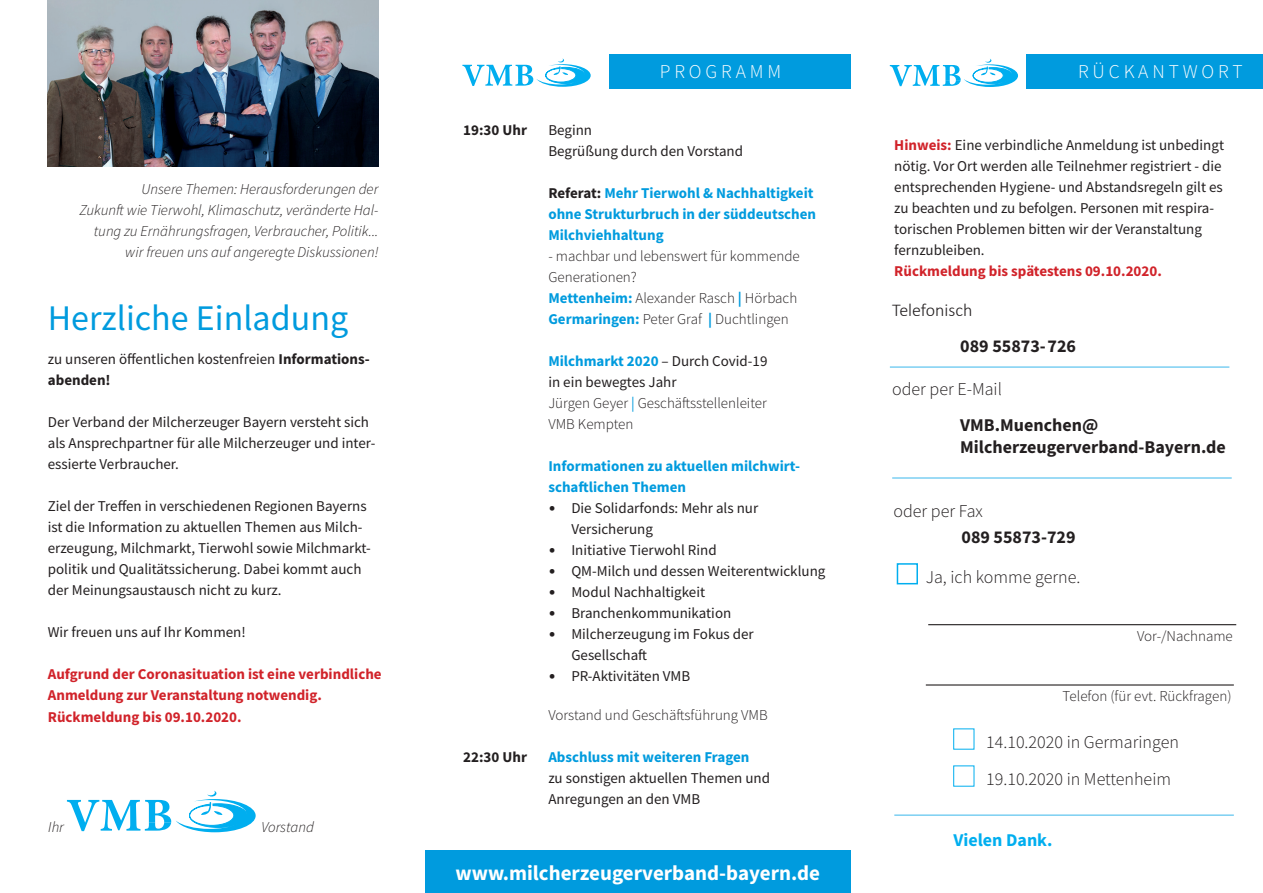
<style>
.page{position:relative;width:1263px;height:893px;background:#fff}
.page>*{position:absolute;margin:0;border:0;box-sizing:border-box;transform-origin:0 0}
.t1{font:36px "Source Sans Pro";color:#009bde}
.t2{font:700 21px "Source Sans Pro";color:#fff}
.t3{font:300 19.5px "Source Sans Pro";letter-spacing:.2em;color:#fff}
.t4{font:300 18px/37px "Source Sans Pro";color:#231f20}
.t5{font:700 18px/22.5px "Source Sans Pro";color:#231f20}
.t6{font:700 18px "Source Sans Pro";color:#00aeef}
.t7{font:300 18px "Calibri";color:#231f20}
.t8{font:15px/21px "Source Sans Pro";color:#231f20}
.t9{font:300 15px/21px "Source Sans Pro";color:#231f20}
.t10{font:italic 300 15px/21px "Source Sans Pro";color:#231f20;text-align:right}
.t11{font:700 15px/21px "Source Sans Pro";color:#009bde}
.t12{font:700 15px/21px "Source Sans Pro";color:#d1232a}
.t13{font:700 15px "Source Sans Pro";color:#231f20}
.s1{font-weight:700}
.s2{color:#231f20}
.s3{font-weight:700;color:#009bde}
.s4{font-weight:400}
.s5{font-weight:400;color:#009bde}
.s6{font-family:"Calibri"}
.s7{font-weight:700;color:#d1232a}
</style>
<div class="page">
<svg style="left:890px;top:59px;width:128px;height:28px"></svg>
<div style="left:1027px;top:54px;width:236px;height:34px;background:#009bde"></div>
<div style="left:609px;top:54px;width:241px;height:34px;background:#009bde"></div>
<svg style="left:462px;top:58px;width:129px;height:29px"></svg>
<div style="left:425px;top:851px;width:425px;height:42px;background:#009bde"></div>
<img style="left:48px;top:0;width:330px;height:167px">
<svg style="left:67px;top:791px;width:189px;height:41px"></svg>
<hr style="left:894px;top:814px;width:340px;height:2px;background:#7ccff2">
<div style="left:897px;top:563px;width:21px;height:21px;border:2px solid #00aeef"></div>
<hr style="left:892px;top:477px;width:340px;height:2px;background:#7ccff2">
<hr style="left:890px;top:366px;width:339px;height:2px;background:#7ccff2">
<hr style="left:926px;top:684px;width:308px;height:2px;background:#231f20">
<hr style="left:928px;top:624px;width:308px;height:1px;background:#231f20">
<p class="t10" style="left:79px;top:179px;width:300px">Unsere Themen: Herausforderungen der<br>Zukunft wie Tierwohl, Klimaschutz, veränderte Hal&shy;tung zu Ernährungsfragen, Verbraucher, Politik... wir freuen uns auf angeregte Diskussionen!</p>
<h1 class="t1" style="left:48px;top:295px;width:302px">Herzliche Einladung</h1>
<p class="t8" style="left:48px;top:349px;width:324px">zu unseren öffentlichen kostenfreien <span class="s1">Informations&shy;abenden!</span></p>
<p class="t8" style="left:48px;top:412px;width:329px">Der Verband der Milcherzeuger Bayern versteht sich als Ansprechpartner für alle Milcherzeuger und inter&shy;essierte Verbraucher.</p>
<p class="t8" style="left:48px;top:496px;width:325px">Ziel der Treffen in verschiedenen Regionen Bayerns ist die Information zu aktuellen Themen aus Milch&shy;erzeugung, Milchmarkt, Tierwohl sowie Milchmarkt&shy;politik und Qualitätssicherung. Dabei kommt auch der Meinungsaustausch nicht zu kurz.</p>
<p class="t8" style="left:48px;top:622px;width:199px">Wir freuen uns auf Ihr Kommen!</p>
<p class="t12" style="left:48px;top:664px;width:335px">Aufgrund der Coronasituation ist eine verbindliche<br>Anmeldung zur Veranstaltung notwendig.<br>Rückmeldung bis 09.10.2020.</p>
<p class="t10" style="left:48px;top:816px;width:17px">Ihr</p>
<p class="t10" style="left:261px;top:816px;width:54px">Vorstand</p>
<h3 class="t3" style="left:660px;top:60px;width:123px">PROGRAMM</h3>
<h3 class="t3" style="left:1078px;top:60px;width:166px">RÜCKANTWORT</h3>
<p class="t13" style="left:463px;top:120px;width:65px">19:30 Uhr</p>
<p class="t8" style="left:548px;top:120px;width:196px">Beginn<br>Begrüßung durch den Vorstand</p>
<p class="t11" style="left:548px;top:182px;width:269px"><span class="s2">Referat:</span> Mehr Tierwohl &amp; Nachhaltigkeit ohne Strukturbruch in der süddeutschen<br>Milchviehhaltung</p>
<p class="t9" style="left:548px;top:246px;width:253px">- machbar und lebenswert für kommende<br>Generationen?<br><span class="s3">Mettenheim:</span> Alexander Rasch <span class="s3">|</span> Hörbach<br><span class="s3">Germaringen:</span> Peter Graf <span class="s3">|</span> Duchtlingen</p>
<p class="t9" style="left:548px;top:351px;width:221px"><span class="s3">Milchmarkt 2020</span> <span class="s4">– Durch Covid-19 in ein bewegtes Jahr<br></span>Jürgen Geyer <span class="s5">|</span> Geschäftsstellenleiter<br>VMB Kempten</p>
<p class="t11" style="left:548px;top:455px;width:253px">Informationen zu aktuellen milchwirt&shy;schaftlichen Themen</p>
<p class="t8" style="left:571px;top:498px;width:188px;text-indent:-23px"><span class="s6">•</span> Die Solidarfonds: Mehr als nur<br>Versicherung</p>
<p class="t8" style="left:548px;top:540px;width:170px"><span class="s6">•</span> Initiative Tierwohl Rind</p>
<p class="t8" style="left:548px;top:561px;width:279px"><span class="s6">•</span> QM-Milch und dessen Weiterentwicklung</p>
<p class="t8" style="left:548px;top:582px;width:158px"><span class="s6">•</span> Modul Nachhaltigkeit</p>
<p class="t8" style="left:548px;top:603px;width:184px"><span class="s6">•</span> Branchenkommunikation</p>
<p class="t8" style="left:571px;top:624px;width:184px;text-indent:-23px"><span class="s6">•</span> Milcherzeugung im Fokus der<br>Gesellschaft</p>
<p class="t8" style="left:548px;top:666px;width:143px"><span class="s6">•</span> PR-Aktivitäten VMB</p>
<p class="t9" style="left:548px;top:705px;width:221px">Vorstand und Geschäftsführung VMB</p>
<p class="t13" style="left:463px;top:747px;width:65px">22:30 Uhr</p>
<p class="t11" style="left:548px;top:746px;width:203px">Abschluss mit weiteren Fragen</p>
<p class="t8" style="left:548px;top:768px;width:223px">zu sonstigen aktuellen Themen und<br>Anregungen an den VMB</p>
<h2 class="t2" style="left:456px;top:863px;width:366px">www.milcherzeugerverband-bayern.de</h2>
<p class="t8" style="left:894px;top:134px;width:331px"><span class="s7">Hinweis:</span> Eine verbindliche Anmeldung ist unbedingt nötig. Vor Ort werden alle Teilnehmer registriert - die entsprechenden Hygiene- und Abstandsregeln gilt es zu beachten und zu befolgen. Personen mit respira&shy;torischen Problemen bitten wir der Veranstaltung fernzubleiben.</p>
<p class="t12" style="left:894px;top:260px;width:269px">Rückmeldung bis spätestens 09.10.2020.</p>
<p class="t7" style="left:892px;top:299px;width:82px">Telefonisch</p>
<p class="t5" style="left:960px;top:334px;width:117px">089 55873-726</p>
<p class="t4" style="left:892px;top:370px;width:111px">oder per E-Mail</p>
<p class="t5" style="left:960px;top:413px;width:267px">VMB.Muenchen@<br>Milcherzeugerverband-Bayern.de</p>
<p class="t4" style="left:893px;top:493px;width:91px">oder per Fax</p>
<p class="t5" style="left:961px;top:525px;width:116px">089 55873-729</p>
<p class="t4" style="left:926px;top:558px;width:156px">Ja, ich komme gerne.</p>
<p class="t9" style="left:1137px;top:625px;width:97px">Vor-/Nachname</p>
<p class="t9" style="left:1062px;top:686px;width:170px">Telefon (für evt. Rückfragen)</p>
<p class="t4" style="left:986px;top:723px;width:194px">14.10.2020 in Germaringen<br>19.10.2020 in Mettenheim</p>
<p class="t6" style="left:953px;top:827px;width:101px">Vielen Dank.</p>
</div>
